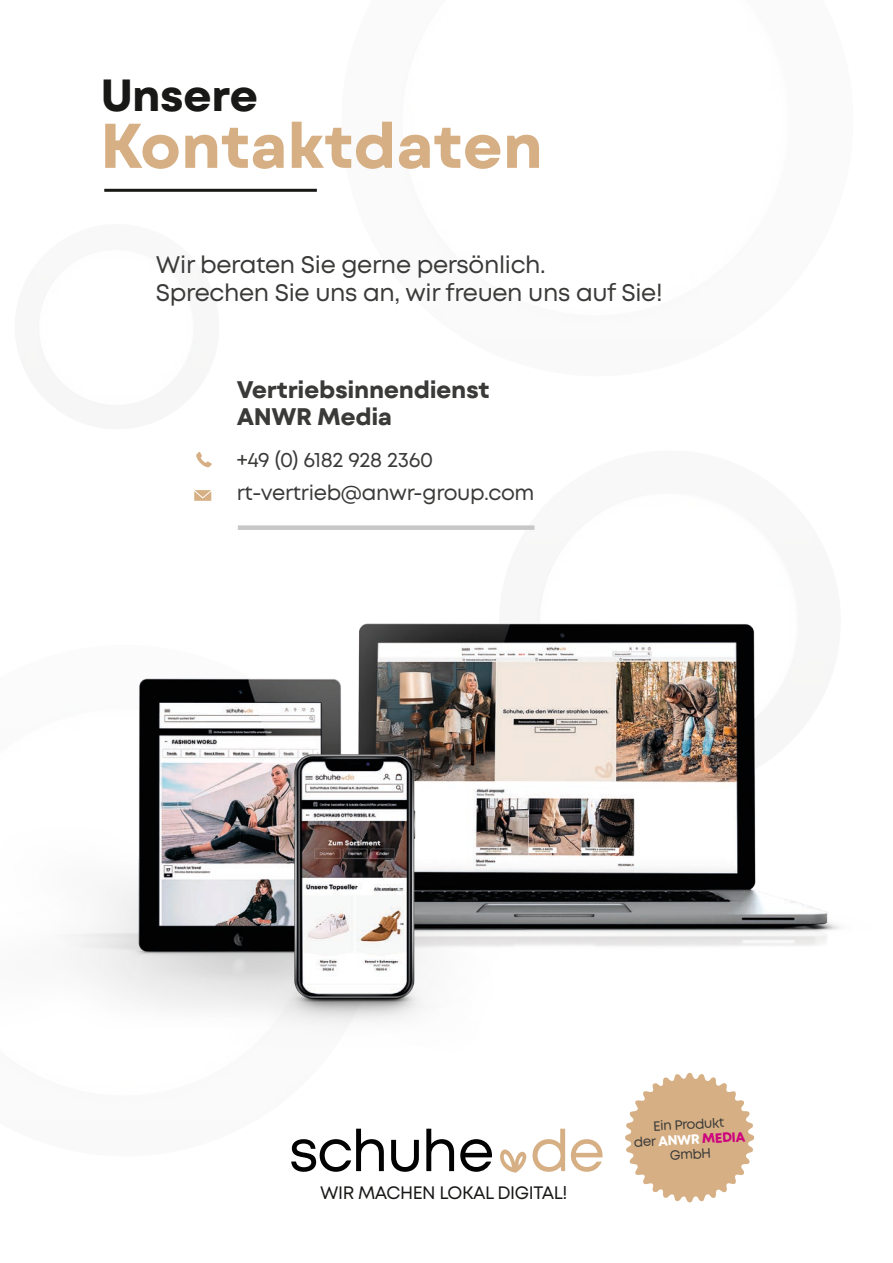
<style>
.page{position:relative;width:893px;height:1263px;background:#fff}
.page>*{position:absolute;margin:0;border:0;box-sizing:border-box;transform-origin:0 0}
.t1{font:700 63px "Mont Blanc";letter-spacing:-.005em;color:#d6af84}
.t2{font:700 45px "Mont Blanc";letter-spacing:-.015em;color:#181816}
.t3{font:24px/28.8px "Mont";letter-spacing:-.015em;color:#3a3a39}
.t4{font:700 24px "Mont Blanc";letter-spacing:-.015em;color:#3a3a39}
.t5{font:21px "Mont";letter-spacing:-.015em;color:#3a3a39}
.t6{font:18px "Mont";letter-spacing:-.025em;color:#181816}
.t7{font:13.5px/15px "Mont";color:#3a3a39;text-align:center}
.s1{font-family:"Mont Blanc";font-weight:700;color:#fff}
.s2{font-family:"Mont Blanc";font-weight:700;color:#cd007e}
</style>
<div class="page">
<div style="left:238px;top:525px;width:296px;height:5px;background:#c7c7c8"></div>
<svg style="left:194px;top:490px;width:17px;height:11px"></svg>
<svg style="left:196px;top:453px;width:16px;height:14px"></svg>
<svg style="left:625px;top:1073px;width:129px;height:129px"></svg>
<svg style="left:500px;top:1149px;width:26px;height:24px"></svg>
<svg style="left:291px;top:1129px;width:93px;height:43px"></svg>
<svg style="left:391px;top:1140px;width:28px;height:32px"></svg>
<svg style="left:426px;top:1129px;width:28px;height:42px"></svg>
<svg style="left:460px;top:1139px;width:32px;height:33px"></svg>
<svg style="left:532px;top:1129px;width:33px;height:43px"></svg>
<svg style="left:571px;top:1139px;width:31px;height:33px"></svg>
<hr style="left:104px;top:189px;width:213px;height:3px;background:#181816">
<img style="left:358px;top:623px;width:482px;height:323px">
<img style="left:139px;top:674px;width:539px;height:413px">
<img style="left:67px;top:747px;width:617px;height:336px">
<p class="t2" style="left:100px;top:66px;width:159px">Unsere</p>
<p class="t1" style="left:100px;top:106px;width:444px">Kontaktdaten</p>
<p class="t3" style="left:156px;top:250px;width:508px">Wir beraten Sie gerne persönlich.<br>Sprechen Sie uns an, wir freuen uns auf Sie!</p>
<p class="t4" style="left:237px;top:374px;width:254px">Vertriebsinnendienst</p>
<p class="t4" style="left:237px;top:401px;width:157px">ANWR Media</p>
<p class="t5" style="left:237px;top:446px;width:198px">+49 (0) 6182 928 2360</p>
<p class="t5" style="left:237px;top:479px;width:299px">rt-vertrieb@anwr-group.com</p>
<p class="t6" style="left:320px;top:1181px;width:249px">WIR MACHEN LOKAL DIGITAL!</p>
<p class="t7" style="left:653px;top:1119px;width:73px;rotate:-3deg">Ein Produkt</p>
<p class="t7" style="left:634px;top:1135px;width:113px;rotate:-3deg">der <span class="s1">ANWR</span> <span class="s2">MEDIA<br></span>GmbH</p>
</div>
